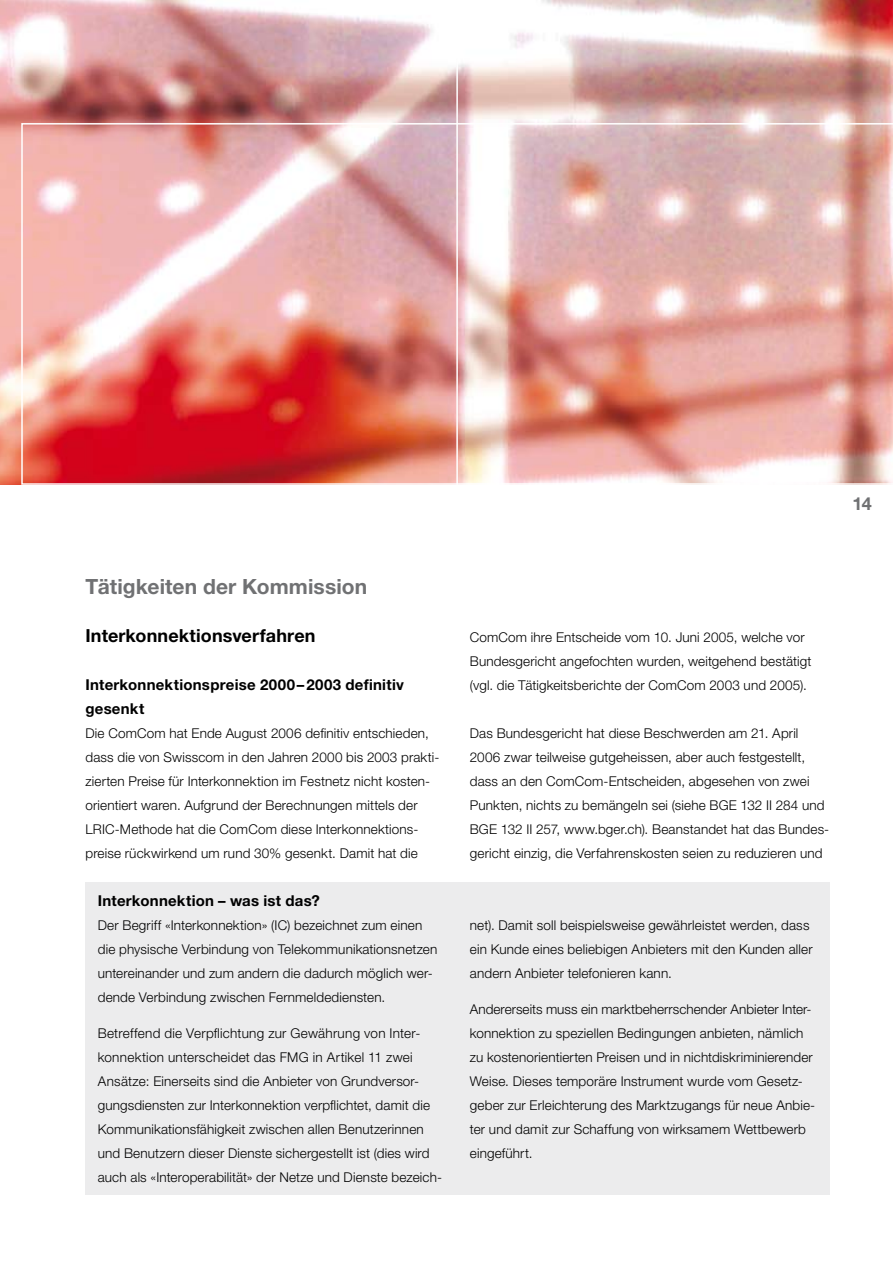
<style>
.page{position:relative;width:893px;height:1263px;background:#fff}
.page>*{position:absolute;margin:0;border:0;box-sizing:border-box;transform-origin:0 0}
.t1{font:700 21px "Helvetica Neue";letter-spacing:.005em;color:#707173}
.t2{font:700 18px "Helvetica Neue";letter-spacing:.01em;color:#000}
.t3{font:700 18px "Helvetica Neue";color:#707173}
.t4{font:700 15px/24px "Helvetica Neue";letter-spacing:.015em;color:#000}
.t5{font:300 13.5px/24px "Helvetica Neue";letter-spacing:.01em;color:#000}
</style>
<div class="page">
<div style="left:85px;top:882px;width:744px;height:312px;background:#ececed"></div>
<img style="left:0;top:0;width:893px;height:485px">
<img style="left:21px;top:123px;width:872px;height:362px">
<hr style="left:456px;top:0;width:2px;height:485px;background:#fff">
<h1 class="t1" style="left:85px;top:574px;width:283px">Tätigkeiten der Kommission</h1>
<h2 class="t2" style="left:85px;top:624px;width:232px">Interkonnektionsverfahren</h2>
<p class="t4" style="left:85px;top:672px;width:320px">Interkonnektionspreise 2000–2003 definitiv gesenkt</p>
<p class="t5" style="left:85px;top:721px;width:355px">Die ComCom hat Ende August 2006 definitiv entschieden, dass die von Swisscom in den Jahren 2000 bis 2003 prakti&shy;zierten Preise für Interkonnektion im Festnetz nicht kosten&shy;orientiert waren. Aufgrund der Berechnungen mittels der LRIC-Methode hat die ComCom diese Interkonnektions&shy;preise rückwirkend um rund 30% gesenkt. Damit hat die</p>
<p class="t4" style="left:98px;top:888px;width:224px">Interkonnektion – was ist das?</p>
<p class="t5" style="left:98px;top:913px;width:341px">Der Begriff «Interkonnektion» (IC) bezeichnet zum einen die physische Verbindung von Telekommunikationsnetzen untereinander und zum andern die dadurch möglich wer&shy;dende Verbindung zwischen Fernmeldediensten.</p>
<p class="t5" style="left:98px;top:1021px;width:346px">Betreffend die Verpflichtung zur Gewährung von Inter&shy;konnektion unterscheidet das FMG in Artikel 11 zwei Ansätze: Einerseits sind die Anbieter von Grundversor&shy;gungsdiensten zur Interkonnektion verpflichtet, damit die Kommunikationsfähigkeit zwischen allen Benutzerinnen und Benutzern dieser Dienste sichergestellt ist (dies wird auch als «Interoperabilität» der Netze und Dienste bezeich-</p>
<h2 class="t3" style="left:853px;top:492px;width:10px">14</h2>
<p class="t5" style="left:470px;top:625px;width:343px">ComCom ihre Entscheide vom 10. Juni 2005, welche vor<br>Bundesgericht angefochten wurden, weitgehend bestätigt (vgl. die Tätigkeitsberichte der ComCom 2003 und 2005).</p>
<p class="t5" style="left:470px;top:721px;width:361px">Das Bundesgericht hat diese Beschwerden am 21. April 2006 zwar teilweise gutgeheissen, aber auch festgestellt, dass an den ComCom-Entscheiden, abgesehen von zwei Punkten, nichts zu bemängeln sei (siehe BGE 132 II 284 und BGE 132 II 257, www.bger.ch). Beanstandet hat das Bundes&shy;gericht einzig, die Verfahrenskosten seien zu reduzieren und</p>
<p class="t5" style="left:470px;top:913px;width:344px">net). Damit soll beispielsweise gewährleistet werden, dass ein Kunde eines beliebigen Anbieters mit den Kunden aller andern Anbieter telefonieren kann.</p>
<p class="t5" style="left:470px;top:997px;width:347px">Andererseits muss ein marktbeherrschender Anbieter Inter&shy;konnektion zu speziellen Bedingungen anbieten, nämlich zu kostenorientierten Preisen und in nichtdiskriminierender Weise. Dieses temporäre Instrument wurde vom Gesetz&shy;geber zur Erleichterung des Marktzugangs für neue Anbie&shy;ter und damit zur Schaffung von wirksamem Wettbewerb eingeführt.</p>
</div>
